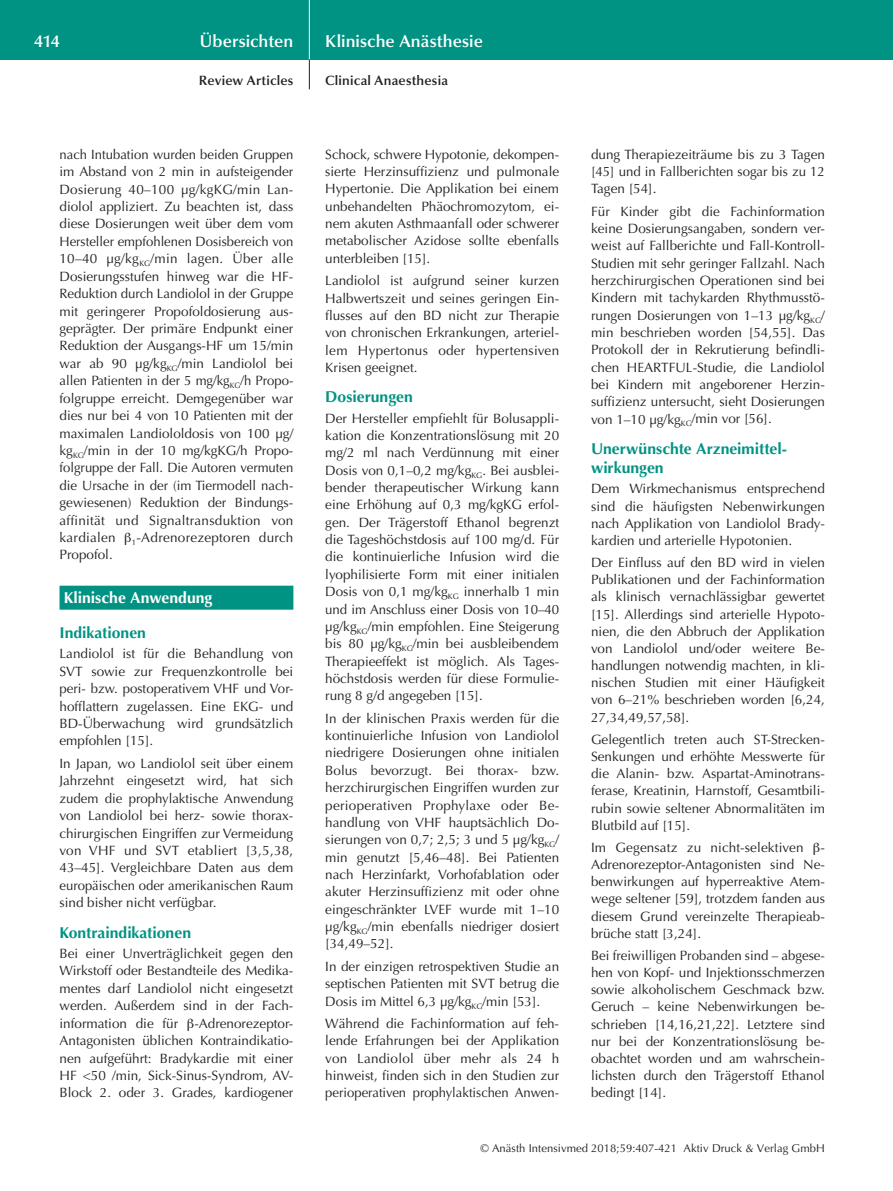
<style>
.page{position:relative;width:893px;height:1191px;background:#fff}
.page>*{position:absolute;margin:0;border:0;box-sizing:border-box;transform-origin:0 0}
.t1{font:600 17.25px "Optima";letter-spacing:.005em;color:#fff}
.t2{font:700 15.75px/19.5px "Optima";color:#009383}
.t3{font:700 15.75px "Optima";color:#fff}
.t4{font:13.5px/17.4px "Optima";color:#231f20;text-align:justify}
.t5{font:600 13.5px "Optima";letter-spacing:.015em;color:#231f20}
.t6{font:11.25px "Optima";letter-spacing:.005em;color:#231f20}
</style>
<div class="page">
<div style="left:0;top:0;width:893px;height:60px;background:#009383"></div>
<hr style="left:309px;top:0;width:1px;height:60px;background:#fff">
<svg style="left:309px;top:60px;width:1px;height:29px"></svg>
<div style="left:60px;top:585px;width:233px;height:24px;background:#009383"></div>
<p class="t1" style="left:34px;top:31px;width:27px">414</p>
<p class="t1" style="left:200px;top:31px;width:95px">Übersichten</p>
<p class="t5" style="left:199px;top:73px;width:96px">Review Articles</p>
<p class="t4" style="left:60px;top:146px;width:235px">nach Intubation wurden beiden Gruppen im Abstand von 2 min in aufsteigender Dosierung 40–100 μg/kgKG/min Lan&shy;diolol appliziert. Zu beachten ist, dass diese Dosierungen weit über dem vom Hersteller empfohlenen Dosisbereich von 10–40 μg/kg<sub>KG</sub>/min lagen. Über alle Dosierungsstufen hinweg war die HF-Reduktion durch Landiolol in der Gruppe mit geringerer Propofoldosierung aus&shy;geprägter. Der primäre Endpunkt einer Reduktion der Ausgangs-HF um 15/min war ab 90 μg/kg<sub>KG</sub>/min Landiolol bei allen Patienten in der 5 mg/kg<sub>KG</sub>/h Propo&shy;folgruppe erreicht. Demgegenüber war dies nur bei 4 von 10 Patienten mit der maximalen Landiololdosis von 100 μg/ kg<sub>KG</sub>/min in der 10 mg/kgKG/h Propo&shy;folgruppe der Fall. Die Autoren vermuten die Ursache in der (im Tiermodell nach&shy;gewiesenen) Reduktion der Bindungs&shy;affinität und Signaltransduktion von kardialen <sub>1</sub>-Adrenorezeptoren durch Propofol.</p>
<p class="t3" style="left:64px;top:588px;width:150px">Klinische Anwendung</p>
<p class="t2" style="left:60px;top:623px;width:88px">Indikationen</p>
<p class="t4" style="left:60px;top:645px;width:235px">Landiolol ist für die Behandlung von SVT sowie zur Frequenzkontrolle bei peri- bzw. postoperativem VHF und Vor&shy;hofflattern zugelassen. Eine EKG- und BD-Überwachung wird grundsätzlich empfohlen [15].</p>
<p class="t4" style="left:60px;top:755px;width:235px">In Japan, wo Landiolol seit über einem Jahrzehnt eingesetzt wird, hat sich zudem die prophylaktische Anwendung von Landiolol bei herz- sowie thorax&shy;chirurgischen Eingriffen zur Vermeidung von VHF und SVT etabliert [3,5,38, 43–45]. Vergleichbare Daten aus dem europäischen oder amerikanischen Raum sind bisher nicht verfügbar.</p>
<p class="t2" style="left:60px;top:923px;width:133px">Kontraindikationen</p>
<p class="t4" style="left:60px;top:945px;width:235px">Bei einer Unverträglichkeit gegen den Wirkstoff oder Bestandteile des Medika&shy;mentes darf Landiolol nicht eingesetzt werden. Außerdem sind in der Fach&shy;information die für -Adrenorezeptor-Antagonisten üblichen Kontraindikatio&shy;nen aufgeführt: Bradykardie mit einer HF &lt;50 /min, Sick-Sinus-Syndrom, AV-Block 2. oder 3. Grades, kardiogener</p>
<p class="t1" style="left:325px;top:31px;width:159px">Klinische Anästhesie</p>
<p class="t5" style="left:325px;top:73px;width:124px">Clinical Anaesthesia</p>
<p class="t4" style="left:325px;top:146px;width:235px">Schock, schwere Hypotonie, dekompen&shy;sierte Herzinsuffizienz und pulmonale Hypertonie. Die Applikation bei einem unbehandelten Phäochromozytom, ei&shy;nem akuten Asthmaanfall oder schwerer metabolischer Azidose sollte ebenfalls unterbleiben [15].</p>
<p class="t4" style="left:325px;top:272px;width:235px">Landiolol ist aufgrund seiner kurzen Halbwertszeit und seines geringen Ein&shy;flusses auf den BD nicht zur Therapie von chronischen Erkrankungen, arteriel&shy;lem Hypertonus oder hypertensiven Krisen geeignet.</p>
<p class="t2" style="left:325px;top:387px;width:89px">Dosierungen</p>
<p class="t4" style="left:325px;top:409px;width:235px">Der Hersteller empfiehlt für Bolusappli&shy;kation die Konzentrationslösung mit 20 mg/2 ml nach Verdünnung mit einer Dosis von 0,1–0,2 mg/kg<sub>KG</sub>. Bei ausblei&shy;bender therapeutischer Wirkung kann eine Erhöhung auf 0,3 mg/kgKG erfol&shy;gen. Der Trägerstoff Ethanol begrenzt die Tageshöchstdosis auf 100 mg/d. Für die kontinuierliche Infusion wird die lyophilisierte Form mit einer initialen Dosis von 0,1 mg/kg<sub>KG</sub> innerhalb 1 min und im Anschluss einer Dosis von 10–40 μg/kg<sub>KG</sub>/min empfohlen. Eine Steigerung bis 80 μg/kg<sub>KG</sub>/min bei ausbleibendem Therapieeffekt ist möglich. Als Tages&shy;höchstdosis werden für diese Formulie&shy;rung 8 g/d angegeben [15].</p>
<p class="t4" style="left:325px;top:709px;width:235px">In der klinischen Praxis werden für die kontinuierliche Infusion von Landiolol niedrigere Dosierungen ohne initialen Bolus bevorzugt. Bei thorax- bzw. herzchirurgischen Eingriffen wurden zur perioperativen Prophylaxe oder Be&shy;handlung von VHF hauptsächlich Do&shy;sierungen von 0,7; 2,5; 3 und 5 μg/kg<sub>KG</sub>/ min genutzt [5,46–48]. Bei Patienten nach Herzinfarkt, Vorhofablation oder akuter Herzinsuffizienz mit oder ohne eingeschränkter LVEF wurde mit 1–10 μg/kg<sub>KG</sub>/min ebenfalls niedriger dosiert [34,49–52].</p>
<p class="t4" style="left:325px;top:957px;width:235px">In der einzigen retrospektiven Studie an septischen Patienten mit SVT betrug die Dosis im Mittel 6,3 μg/kg<sub>KG</sub>/min [53].</p>
<p class="t4" style="left:325px;top:1015px;width:235px">Während die Fachinformation auf feh&shy;lende Erfahrungen bei der Applikation von Landiolol über mehr als 24 h hinweist, finden sich in den Studien zur perioperativen prophylaktischen Anwen-</p>
<p class="t4" style="left:591px;top:146px;width:235px">dung Therapiezeiträume bis zu 3 Tagen [45] und in Fallberichten sogar bis zu 12<br>Tagen [54].</p>
<p class="t4" style="left:591px;top:203px;width:235px">Für Kinder gibt die Fachinformation keine Dosierungsangaben, sondern ver&shy;weist auf Fallberichte und Fall-Kontroll-Studien mit sehr geringer Fallzahl. Nach herzchirurgischen Operationen sind bei Kindern mit tachykarden Rhythmusstö&shy;rungen Dosierungen von 1–13 μg/kg<sub>KG</sub>/ min beschrieben worden [54,55]. Das Protokoll der in Rekrutierung befindli&shy;chen HEARTFUL-Studie, die Landiolol bei Kindern mit angeborener Herzin&shy;suffizienz untersucht, sieht Dosierungen von 1–10 μg/kg<sub>KG</sub>/min vor [56].</p>
<p class="t2" style="left:591px;top:439px;width:196px">Unerwünschte Arzneimittel&shy;wirkungen</p>
<p class="t4" style="left:591px;top:480px;width:235px">Dem Wirkmechanismus entsprechend sind die häufigsten Nebenwirkungen nach Applikation von Landiolol Brady&shy;kardien und arterielle Hypotonien.</p>
<p class="t4" style="left:591px;top:554px;width:235px;text-align:left">Der Einfluss auf den BD wird in vielen Publikationen und der Fachinformation als klinisch vernachlässigbar gewertet [15]. Allerdings sind arterielle Hypoto&shy;nien, die den Abbruch der Applikation von Landiolol und/oder weitere Be&shy;handlungen notwendig machten, in kli-‑ nischen Studien mit einer Häufigkeit von 6–21% beschrieben worden [6,24, 27,34,49,57,58].</p>
<p class="t4" style="left:591px;top:731px;width:235px">Gelegentlich treten auch ST-Strecken-Senkungen und erhöhte Messwerte für die Alanin- bzw. Aspartat-Aminotrans&shy;ferase, Kreatinin, Harnstoff, Gesamtbili&shy;rubin sowie seltener Abnormalitäten im Blutbild auf [15].</p>
<p class="t4" style="left:591px;top:839px;width:214px">Im Gegensatz zu nicht-selektiven</p>
<p class="t4" style="left:591px;top:839px;width:235px;text-align:left;text-indent:229px">-<br>Adrenorezeptor-Antagonisten sind Ne-‑ benwirkungen auf hyperreaktive Atem&shy;wege seltener [59], trotzdem fanden aus diesem Grund vereinzelte Therapieab&shy;brüche statt [3,24].</p>
<p class="t4" style="left:591px;top:947px;width:235px">Bei freiwilligen Probanden sind – abgese&shy;hen von Kopf- und Injektionsschmerzen sowie alkoholischem Geschmack bzw.<br>Geruch – keine Nebenwirkungen be&shy;schrieben [14,16,21,22]. Letztere sind nur bei der Konzentrationslösung be&shy;obachtet worden und am wahrschein&shy;lichsten durch den Trägerstoff Ethanol bedingt [14].</p>
<p class="t6" style="left:480px;top:1142px;width:346px">© Anästh Intensivmed 2018;59:407-421 Aktiv Druck &amp; Verlag GmbH</p>
</div>
